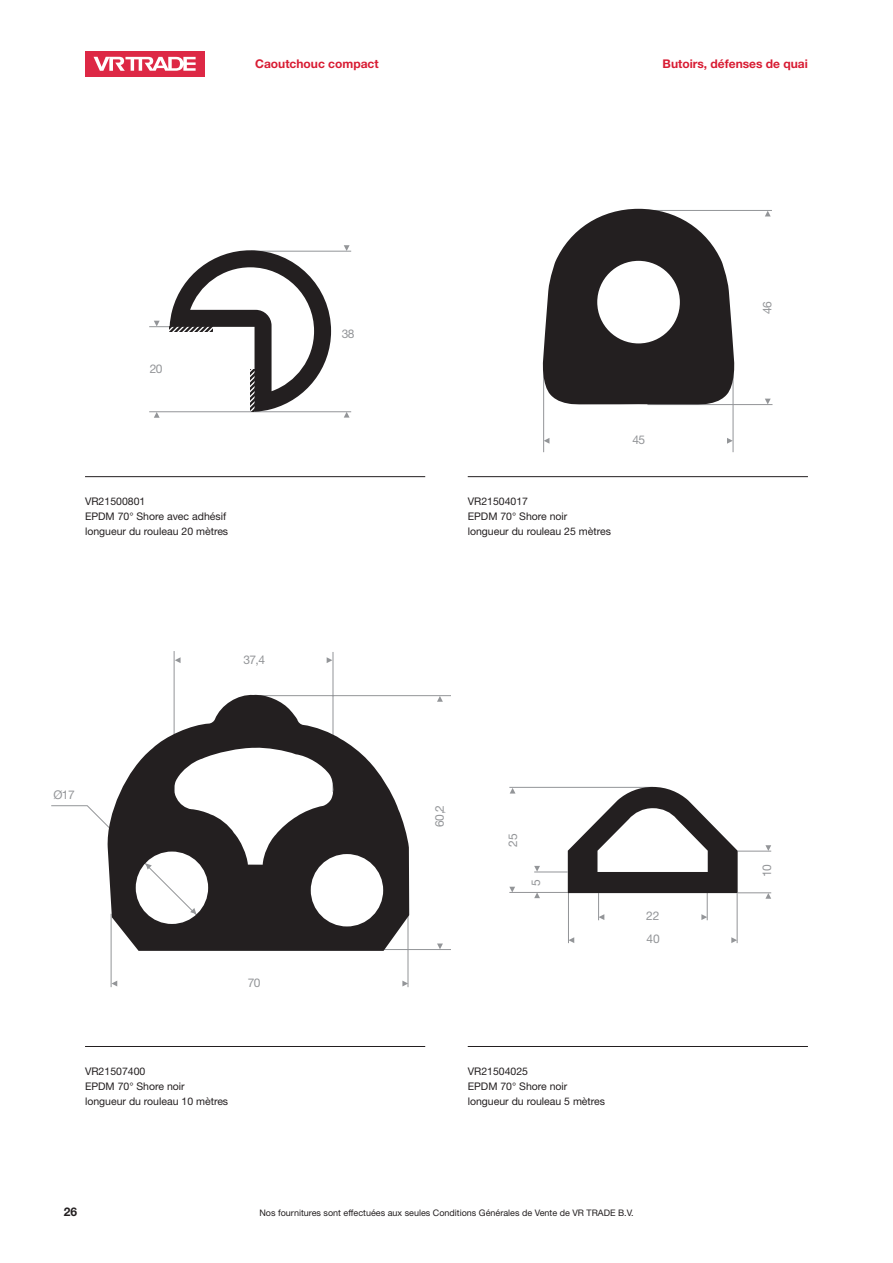
<style>
.page{position:relative;width:893px;height:1263px;background:#fff}
.page>*{position:absolute;margin:0;border:0;box-sizing:border-box;transform-origin:0 0}
.t1{font:700 12px "Helvetica Neue LT Std";color:#d81c33}
.t2{font:12px/23.1px "Helvetica Neue LT Std";letter-spacing:-.05em;color:#939598}
.t3{font:700 12px "Helvetica Neue LT Std";color:#231f20}
.t4{font:10.5px/15px "Helvetica Neue LT Std";color:#231f20}
.t5{font:9px "Helvetica Neue LT Std";color:#231f20}
</style>
<div class="page">
<div style="left:85px;top:51px;width:119px;height:26px;background:#dd2845"></div>
<svg style="left:94px;top:57px;width:102px;height:14px"></svg>
<hr style="left:85px;top:476px;width:340px;height:1px;background:#231f20">
<hr style="left:468px;top:476px;width:340px;height:1px;background:#231f20">
<hr style="left:85px;top:1046px;width:340px;height:1px;background:#231f20">
<hr style="left:647px;top:404px;width:125px;height:1px;background:#939598">
<svg style="left:765px;top:399px;width:6px;height:5px"></svg>
<hr style="left:647px;top:210px;width:125px;height:1px;background:#939598">
<svg style="left:765px;top:211px;width:6px;height:5px"></svg>
<hr style="left:543px;top:364px;width:1px;height:88px;background:#939598">
<hr style="left:733px;top:364px;width:1px;height:88px;background:#939598">
<svg style="left:727px;top:438px;width:6px;height:6px"></svg>
<svg style="left:544px;top:438px;width:5px;height:6px"></svg>
<svg style="left:543px;top:209px;width:192px;height:196px"></svg>
<hr style="left:251px;top:251px;width:100px;height:1px;background:#939598">
<svg style="left:344px;top:412px;width:6px;height:6px"></svg>
<hr style="left:149px;top:411px;width:202px;height:1px;background:#939598">
<svg style="left:344px;top:245px;width:6px;height:6px"></svg>
<svg style="left:149px;top:250px;width:182px;height:168px"></svg>
<svg style="left:170px;top:327px;width:42px;height:4px"></svg>
<svg style="left:250px;top:369px;width:5px;height:43px"></svg>
<svg style="left:51px;top:651px;width:400px;height:336px"></svg>
<svg style="left:437px;top:943px;width:6px;height:6px"></svg>
<svg style="left:437px;top:696px;width:6px;height:6px"></svg>
<svg style="left:402px;top:980px;width:6px;height:6px"></svg>
<svg style="left:111px;top:980px;width:6px;height:6px"></svg>
<svg style="left:175px;top:657px;width:6px;height:6px"></svg>
<svg style="left:327px;top:657px;width:5px;height:6px"></svg>
<svg style="left:106px;top:694px;width:303px;height:257px;fill:#231f20"></svg>
<hr style="left:468px;top:1046px;width:340px;height:1px;background:#231f20">
<hr style="left:738px;top:851px;width:33px;height:1px;background:#939598">
<hr style="left:568px;top:892px;width:1px;height:51px;background:#939598">
<hr style="left:509px;top:892px;width:59px;height:1px;background:#939598">
<hr style="left:509px;top:787px;width:144px;height:1px;background:#939598">
<svg style="left:510px;top:788px;width:5px;height:5px"></svg>
<svg style="left:509px;top:887px;width:6px;height:5px"></svg>
<hr style="left:534px;top:872px;width:34px;height:1px;background:#939598">
<svg style="left:534px;top:893px;width:6px;height:5px"></svg>
<svg style="left:534px;top:866px;width:6px;height:5px"></svg>
<svg style="left:568px;top:787px;width:170px;height:133px"></svg>
<svg style="left:569px;top:937px;width:5px;height:6px"></svg>
<hr style="left:737px;top:893px;width:1px;height:50px;background:#939598">
<svg style="left:731px;top:937px;width:6px;height:6px"></svg>
<hr style="left:738px;top:892px;width:33px;height:1px;background:#939598">
<svg style="left:765px;top:893px;width:6px;height:6px"></svg>
<svg style="left:765px;top:845px;width:6px;height:6px"></svg>
<p class="t1" style="left:255px;top:56px;width:125px">Caoutchouc compact</p>
<p class="t1" style="left:663px;top:56px;width:147px">Butoirs, défenses de quai</p>
<p class="t2" style="left:150px;top:357px;width:14px">20</p>
<p class="t2" style="left:342px;top:322px;width:14px">38</p>
<p class="t4" style="left:85px;top:494px;width:145px">VR21500801<br>EPDM 70° Shore avec adhésif longueur du rouleau 20 mètres</p>
<p class="t4" style="left:468px;top:494px;width:145px">VR21504017<br>EPDM 70° Shore noir longueur du rouleau 25 mètres</p>
<p class="t2" style="left:632px;top:428px;width:14px">45</p>
<p class="t2" style="left:243px;top:648px;width:23px">37,4</p>
<p class="t2" style="left:53px;top:783px;width:23px">Ø17</p>
<p class="t2" style="left:248px;top:971px;width:14px">70</p>
<p class="t4" style="left:85px;top:1063px;width:145px">VR21507400<br>EPDM 70° Shore noir longueur du rouleau 10 mètres</p>
<p class="t2" style="left:428px;top:827px;width:23px;rotate:-90deg">60,2</p>
<p class="t2" style="left:501px;top:847px;width:15px;rotate:-90deg">25</p>
<p class="t2" style="left:524px;top:886px;width:8px;rotate:-90deg">5</p>
<p class="t2" style="left:646px;top:904px;width:15px">22<br>40</p>
<p class="t4" style="left:468px;top:1063px;width:139px">VR21504025<br>EPDM 70° Shore noir longueur du rouleau 5 mètres</p>
<p class="t3" style="left:64px;top:1204px;width:15px">26</p>
<p class="t5" style="left:259px;top:1207px;width:376px">Nos fournitures sont effectuées aux seules Conditions Générales de Vente de VR TRADE B.V.</p>
<p class="t2" style="left:755px;top:314px;width:14px;rotate:-90deg">46</p>
<p class="t2" style="left:755px;top:877px;width:14px;rotate:-90deg">10</p>
</div>
